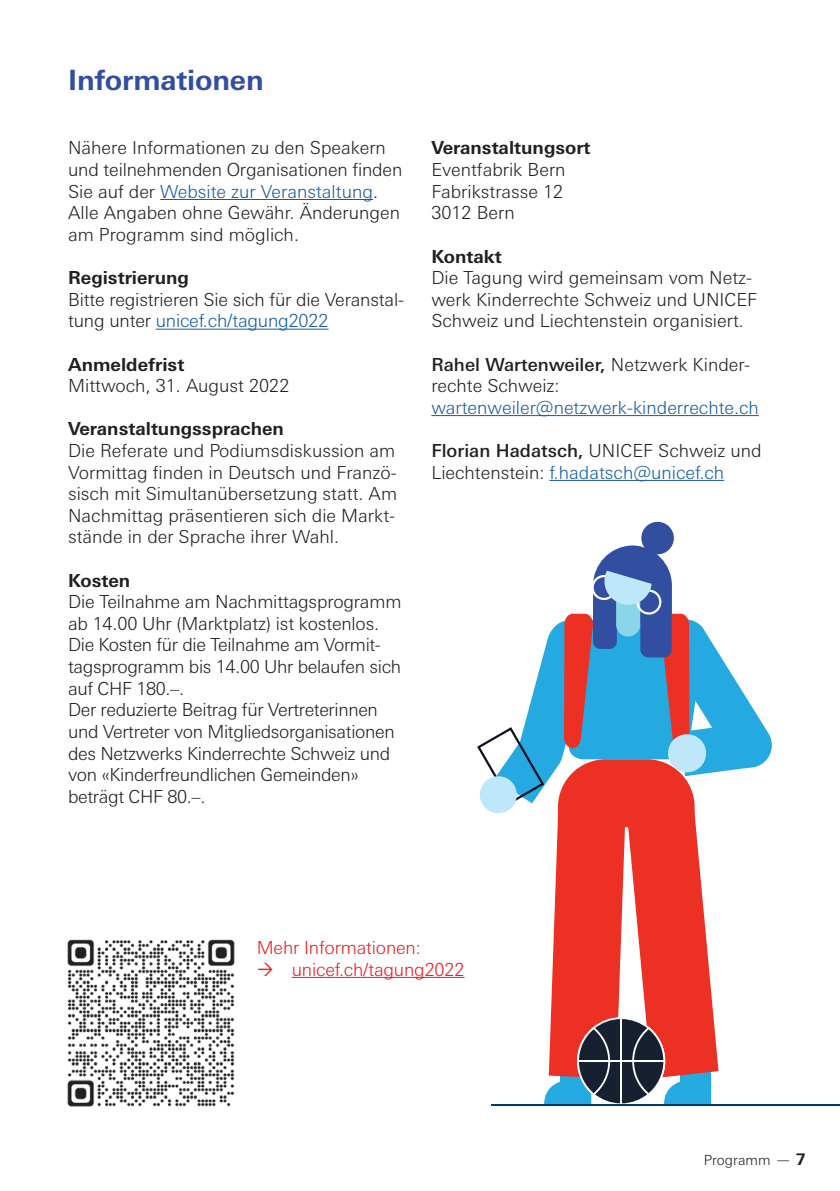
<style>
.page{position:relative;width:840px;height:1191px;background:#fff}
.page>*{position:absolute;margin:0;border:0;box-sizing:border-box;transform-origin:0 0}
.t1{font:700 28px "Univers Next Pro";letter-spacing:-.005em;color:#324ea1}
.t2{font:300 18px/21.6px "Univers Next Pro";color:#231f20}
.t3{font:300 18px/21.6px "Univers Next Pro";letter-spacing:-.02em;color:#231f20}
.t4{font:700 18px "Univers Next Pro";color:#231f20}
.t5{font:300 18px/21.6px "Univers Next Pro";letter-spacing:-.01em;color:#e41f25}
.t6{font:300 18px "Univers Next Pro";color:#175d9e}
.t7{font:300 14px "Univers Next Pro";color:#231f20}
.s1{color:#175d9e}
.s2{font-weight:500}
.s3{font-size:16px}
.s4{font-weight:700;font-size:16px}
</style>
<div class="page">
<hr style="left:160px;top:199px;width:213px;height:1px;background:#175d9e">
<hr style="left:156px;top:329px;width:172px;height:1px;background:#175d9e">
<hr style="left:431px;top:415px;width:327px;height:1px;background:#175d9e">
<hr style="left:549px;top:480px;width:174px;height:1px;background:#175d9e">
<img style="left:67px;top:939px;width:168px;height:168px">
<div style="left:641px;top:522px;width:32px;height:32px;background:#324ea1;border-radius:50%"></div>
<svg style="left:477px;top:545px;width:295px;height:559px"></svg>
<hr style="left:291px;top:977px;width:173px;height:1px;background:#e41f25">
<hr style="left:491px;top:1104px;width:348px;height:2px;background:#004167">
<h1 class="t1" style="left:68px;top:63px;width:197px">Informationen</h1>
<p class="t2" style="left:68px;top:137px;width:335px">Nähere Informationen zu den Speakern und teilnehmenden Organisationen finden Sie auf der <span class="s1">Website zur Veranstaltung</span>.<br>Alle Angaben ohne Gewähr. Änderungen am Programm sind möglich.</p>
<p class="t4" style="left:68px;top:267px;width:122px">Registrierung</p>
<p class="t2" style="left:68px;top:288px;width:337px">Bitte registrieren Sie sich für die Veranstal&shy;tung unter <span class="s1">unicef.ch/tagung2022</span></p>
<p class="t4" style="left:68px;top:353px;width:118px">Anmeldefrist</p>
<p class="t2" style="left:68px;top:375px;width:223px">Mittwoch, 31. August 2022</p>
<p class="t4" style="left:68px;top:418px;width:217px">Veranstaltungssprachen</p>
<p class="t2" style="left:68px;top:440px;width:330px">Die Referate und Podiumsdiskussion am Vormittag finden in Deutsch und Franzö&shy;sisch mit Simultanübersetzung statt. Am Nachmittag präsentieren sich die Markt&shy;stände in der Sprache ihrer Wahl.</p>
<p class="t4" style="left:68px;top:569px;width:64px">Kosten</p>
<p class="t3" style="left:68px;top:591px;width:335px">Die Teilnahme am Nachmittagsprogramm ab 14.00 Uhr (Marktplatz) ist kostenlos.<br>Die Kosten für die Teilnahme am Vormit&shy;tagsprogramm bis 14.00 Uhr belaufen sich auf CHF 180.–.<br>Der reduzierte Beitrag für Vertreterinnen und Vertreter von Mitgliedsorganisationen des Netzwerks Kinderrechte Schweiz und von «Kinderfreundlichen Gemeinden» beträgt CHF 80.–.</p>
<p class="t4" style="left:431px;top:137px;width:161px">Veranstaltungsort</p>
<p class="t2" style="left:431px;top:159px;width:136px;text-align:justify">Eventfabrik Bern Fabrikstrasse 12<br>3012 Bern</p>
<p class="t4" style="left:431px;top:245px;width:72px">Kontakt</p>
<p class="t2" style="left:431px;top:267px;width:327px">Die Tagung wird gemeinsam vom Netz&shy;werk Kinderrechte Schweiz und UNICEF<br>Schweiz und Liechtenstein organisiert.</p>
<p class="t2" style="left:431px;top:353px;width:320px"><span class="s2">Rahel Wartenweiler,</span> Netzwerk Kinder&shy;rechte Schweiz:</p>
<p class="t6" style="left:431px;top:397px;width:329px">wartenweiler@netzwerk-kinderrechte.ch</p>
<p class="t2" style="left:431px;top:440px;width:332px"><span class="s2">Florian Hadatsch,</span> UNICEF Schweiz und<br>Liechtenstein: <span class="s1">f.hadatsch@unicef.ch</span></p>
<p class="t5" style="left:291px;top:936px;width:174px;text-indent:-35px">Mehr Informationen: unicef.ch/tagung2022</p>
<p class="t7" style="left:703px;top:1152px;width:104px">Programm <span class="s3">—</span> <span class="s4">7</span></p>
</div>
